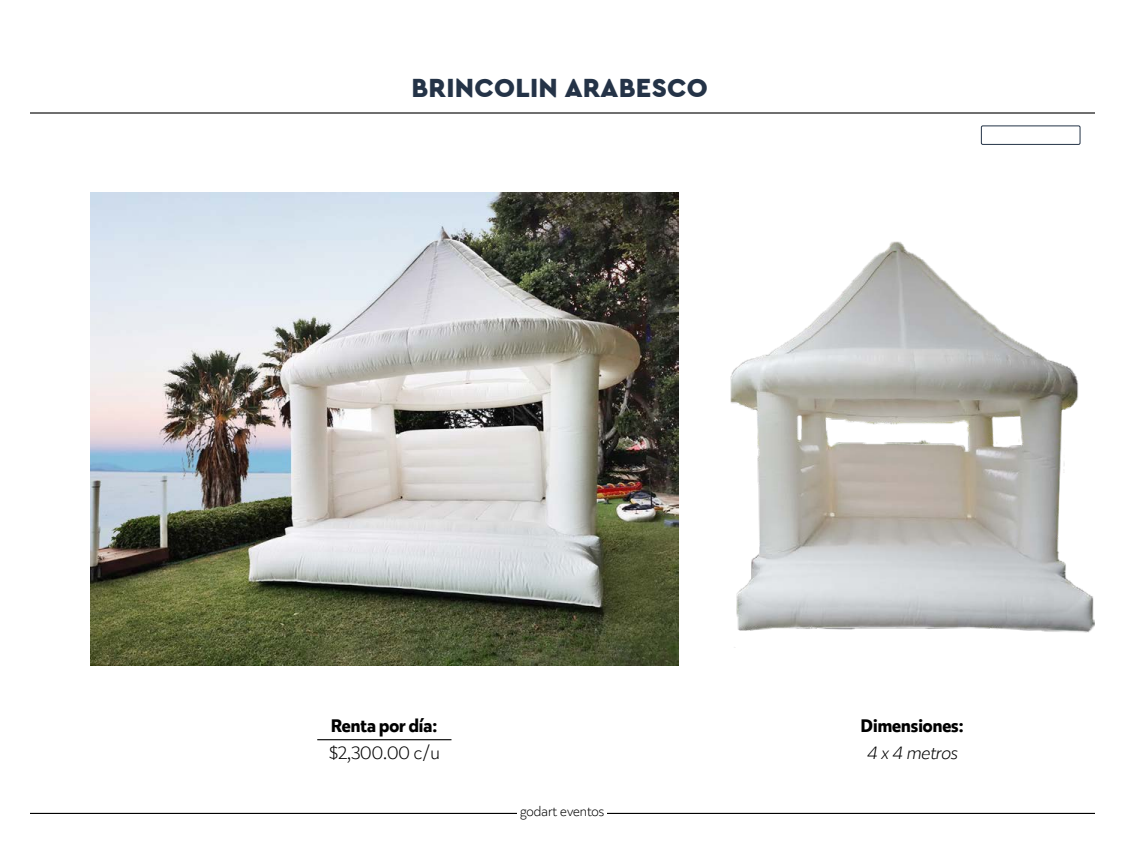
<style>
.page{position:relative;width:1125px;height:844px;background:#fff}
.page>*{position:absolute;margin:0;border:0;box-sizing:border-box;transform-origin:0 0}
.t1{font:900 27px "Cera Basic";letter-spacing:.01em;color:#243347}
.t2{font:700 18px "Karu";color:#000}
.t3{font:300 18px "Karu";color:#000}
.t4{font:italic 300 18px "Karu";color:#000}
.t5{font:300 13.5px "Karu";color:#000}
</style>
<div class="page">
<hr style="left:30px;top:112px;width:1065px;height:2px;background:#000">
<hr style="left:30px;top:813px;width:1065px;height:1px;background:#000">
<div style="left:518px;top:803px;width:90px;height:24px;background:#fff"></div>
<img style="left:730px;top:241px;width:365px;height:392px">
<img style="left:90px;top:192px;width:588px;height:474px">
<hr style="left:317px;top:739px;width:134px;height:1px;background:#000">
<div style="left:981px;top:125px;width:99px;height:20px;border:1px solid #243347"></div>
<h1 class="t1" style="left:411px;top:72px;width:298px">BRINCOLIN ARABESCO</h1>
<p class="t2" style="left:331px;top:713px;width:109px">Renta por día:</p>
<p class="t3" style="left:329px;top:740px;width:112px">$2,300.00 c/u</p>
<p class="t5" style="left:521px;top:802px;width:85px">godart eventos</p>
<p class="t2" style="left:861px;top:713px;width:105px">Dimensiones:</p>
<p class="t4" style="left:867px;top:740px;width:92px">4 x 4 metros</p>
</div>
